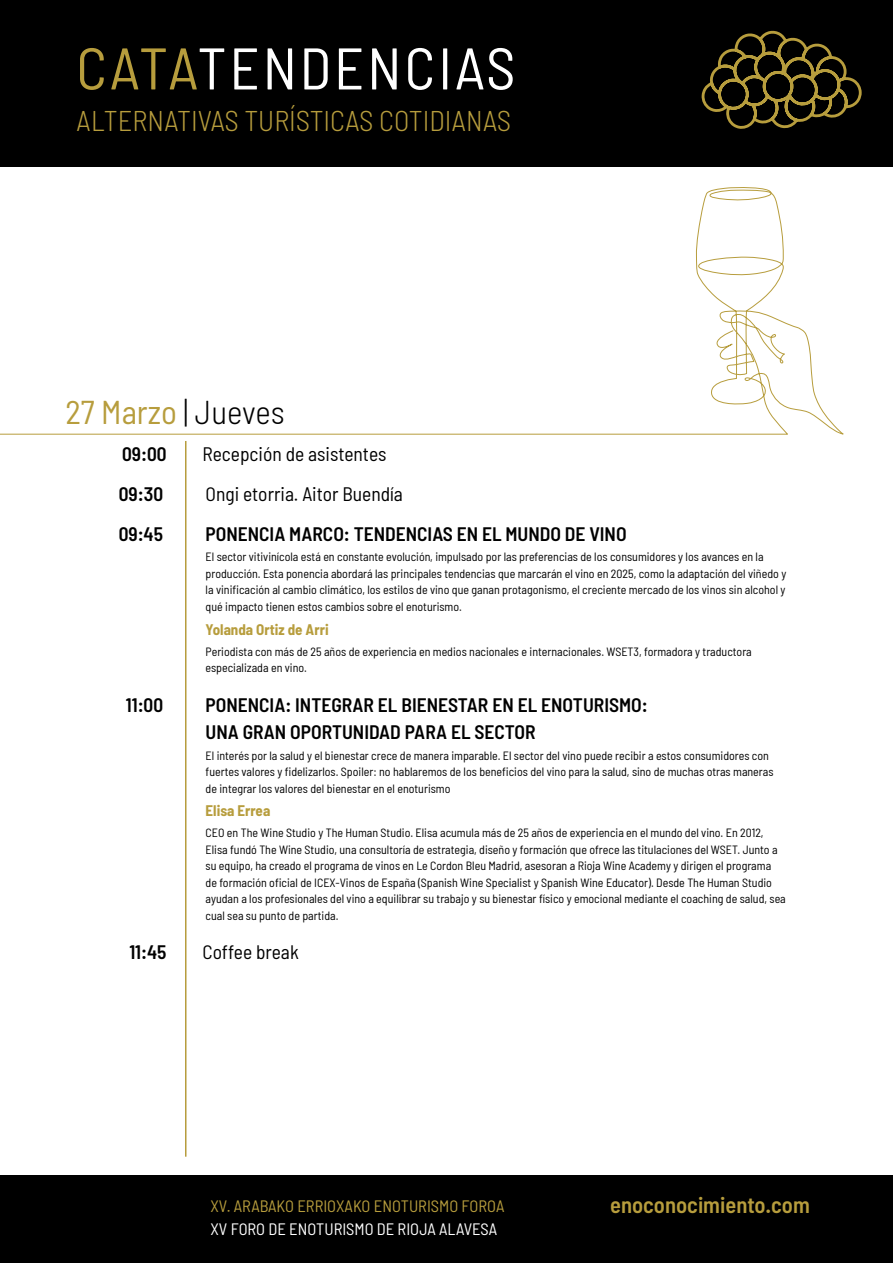
<style>
.page{position:relative;width:893px;height:1263px;background:#fff}
.page>*{position:absolute;margin:0;border:0;box-sizing:border-box;transform-origin:0 0}
.t1{font:semi-condensed 58.65px "Barlow";letter-spacing:.05em;color:#fff}
.t2{font:semi-condensed 33px "Barlow";color:#b79d3d}
.t3{font:300 semi-condensed 28.5px "Barlow";color:#b79d3d}
.t4{font:600 semi-condensed 22.5px "Barlow";color:#b79d3d}
.t5{font:600 semi-condensed 19.5px/27px "Barlow";color:#000}
.t6{font:semi-condensed 19.5px "Barlow";color:#000}
.t7{font:semi-condensed 16.5px "Barlow";color:#b79d3d}
.t8{font:semi-condensed 16.5px "Barlow";color:#fff}
.t9{font:700 semi-condensed 15px "Barlow";color:#b79d3d}
.t10{font:semi-condensed 12px/16.5px "Barlow";color:#000}
.s1{color:#b79d3d}
.s2{font-weight:300;color:#000}
</style>
<div class="page">
<div style="left:0;top:1175px;width:893px;height:88px;background:#000"></div>
<div style="left:0;top:0;width:893px;height:167px;background:#000"></div>
<hr style="left:185px;top:441px;width:1px;height:716px;background:#b79d3d">
<svg style="left:701px;top:30px;width:161px;height:99px"></svg>
<svg style="left:0;top:187px;width:844px;height:248px"></svg>
<h1 class="t1" style="left:76px;top:26px;width:441px"><span class="s1">CATA</span>TENDENCIAS</h1>
<h3 class="t3" style="left:76px;top:103px;width:436px">ALTERNATIVAS TURÍSTICAS COTIDIANAS</h3>
<h2 class="t2" style="left:65px;top:389px;width:221px">27 Marzo <span class="s2">| Jueves</span></h2>
<h3 class="t5" style="left:122px;top:440px;width:46px">09:00</h3>
<h3 class="t6" style="left:203px;top:440px;width:185px">Recepción de asistentes</h3>
<h3 class="t5" style="left:119px;top:480px;width:46px">09:30</h3>
<h3 class="t6" style="left:206px;top:480px;width:199px">Ongi etorria. Aitor Buendía</h3>
<h3 class="t5" style="left:119px;top:520px;width:46px">09:45</h3>
<h3 class="t5" style="left:206px;top:520px;width:423px">PONENCIA MARCO: TENDENCIAS EN EL MUNDO DE VINO</h3>
<p class="t10" style="left:206px;top:548px;width:582px">El sector vitivinícola está en constante evolución, impulsado por las preferencias de los consumidores y los avances en la producción. Esta ponencia abordará las principales tendencias que marcarán el vino en 2025, como la adaptación del viñedo y la vinificación al cambio climático, los estilos de vino que ganan protagonismo, el creciente mercado de los vinos sin alcohol y qué impacto tienen estos cambios sobre el enoturismo.</p>
<p class="t9" style="left:206px;top:620px;width:125px">Yolanda Ortiz de Arri</p>
<p class="t10" style="left:206px;top:642px;width:548px">Periodista con más de 25 años de experiencia en medios nacionales e internacionales. WSET3, formadora y traductora especializada en vino.</p>
<h3 class="t5" style="left:126px;top:691px;width:39px">11:00</h3>
<h3 class="t5" style="left:206px;top:691px;width:444px">PONENCIA: INTEGRAR EL BIENESTAR EN EL ENOTURISMO:<br>UNA GRAN OPORTUNIDAD PARA EL SECTOR</h3>
<p class="t10" style="left:206px;top:746px;width:569px">El interés por la salud y el bienestar crece de manera imparable. El sector del vino puede recibir a estos consumidores con fuertes valores y fidelizarlos. Spoiler: no hablaremos de los beneficios del vino para la salud, sino de muchas otras maneras de integrar los valores del bienestar en el enoturismo</p>
<p class="t9" style="left:206px;top:801px;width:66px">Elisa Errea</p>
<p class="t10" style="left:206px;top:823px;width:582px">CEO en The Wine Studio y The Human Studio. Elisa acumula más de 25 años de experiencia en el mundo del vino. En 2012, Elisa fundó The Wine Studio, una consultoría de estrategia, diseño y formación que ofrece las titulaciones del WSET. Junto a su equipo, ha creado el programa de vinos en Le Cordon Bleu Madrid, asesoran a Rioja Wine Academy y dirigen el programa<br>de formación oficial de ICEX-Vinos de España (Spanish Wine Specialist y Spanish Wine Educator). Desde The Human Studio ayudan a los profesionales del vino a equilibrar su trabajo y su bienestar físico y emocional mediante el coaching de salud, sea cual sea su punto de partida.</p>
<h3 class="t5" style="left:129px;top:938px;width:39px">11:45</h3>
<h3 class="t6" style="left:203px;top:938px;width:98px">Coffee break</h3>
<h3 class="t7" style="left:210px;top:1194px;width:295px">XV. ARABAKO ERRIOXAKO ENOTURISMO FOROA</h3>
<h3 class="t8" style="left:210px;top:1217px;width:288px">XV FORO DE ENOTURISMO DE RIOJA ALAVESA</h3>
<h3 class="t4" style="left:610px;top:1191px;width:201px">enoconocimiento.com</h3>
</div>
